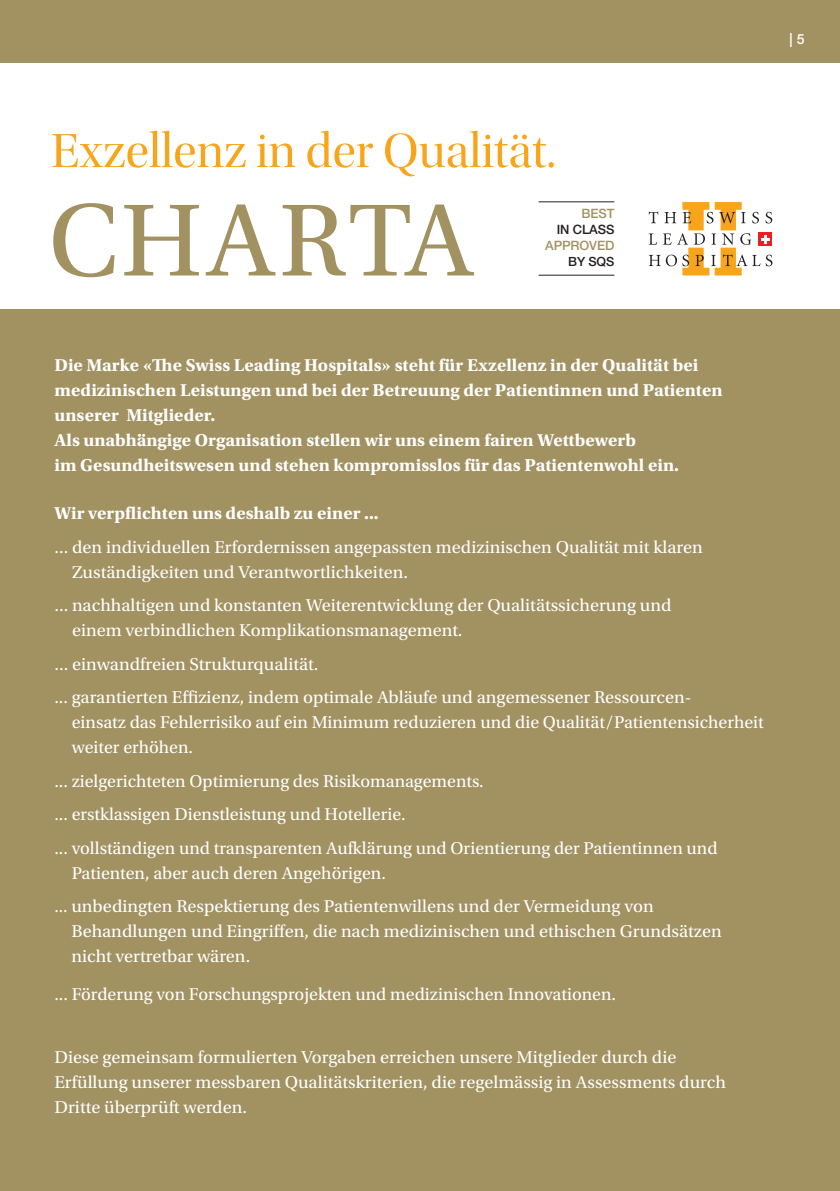
<style>
.page{position:relative;width:840px;height:1191px;background:#fff}
.page>*{position:absolute;margin:0;border:0;box-sizing:border-box;transform-origin:0 0}
.t1{font:108px "Utopia Std";letter-spacing:.025em;color:#a29161}
.t2{font:50px "Utopia Std Disp";color:#f9a51b}
.t3{font:18px/25px "Utopia Std";color:#fff}
.t4{font:700 18px/25px "Utopia Std";color:#fff}
.t5{font:500 14px "Helvetica Neue LT Std";color:#fff}
.t6{font:500 12.8px "Helvetica Neue LT Std";letter-spacing:-.01em;color:#a29161}
.t7{font:500 12.8px "Helvetica Neue LT Std";letter-spacing:-.01em;color:#231f20}
.t8{font:500 12.6px "Helvetica Neue LT Std";color:#231f20}
</style>
<div class="page">
<div style="left:0;top:309px;width:839px;height:882px;background:#a29161"></div>
<div style="left:0;top:0;width:839px;height:62px;background:#a29161"></div>
<svg style="left:648px;top:202px;width:124px;height:73px"></svg>
<hr style="left:538px;top:275px;width:76px;height:1px;background:#231f20">
<hr style="left:538px;top:201px;width:76px;height:1px;background:#231f20">
<p class="t5" style="left:789px;top:31px;width:17px">| 5</p>
<h2 class="t2" style="left:51px;top:124px;width:506px">Exzellenz in der Qualität.</h2>
<h1 class="t1" style="left:48px;top:182px;width:427px">CHARTA</h1>
<p class="t6" style="left:581px;top:206px;width:34px">BEST</p>
<p class="t7" style="left:556px;top:222px;width:59px">IN CLASS</p>
<p class="t6" style="left:545px;top:238px;width:71px">APPROVED</p>
<p class="t8" style="left:568px;top:254px;width:48px">BY SQS</p>
<p class="t4" style="left:54px;top:353px;width:669px">Die Marke «The Swiss Leading Hospitals» steht für Exzellenz in der Qualität bei medizinischen Leistungen und bei der Betreuung der Patientinnen und Patienten unserer Mitglieder.<br>Als unabhängige Organisation stellen wir uns einem fairen Wettbewerb<br>im Gesundheitswesen und stehen kompromisslos für das Patientenwohl ein.</p>
<p class="t4" style="left:54px;top:501px;width:325px">Wir verpflichten uns deshalb zu einer ...</p>
<p class="t3" style="left:72px;top:534px;width:632px;text-indent:-18px">... den individuellen Erfordernissen angepassten medizinischen Qualität mit klaren<br>Zuständigkeiten und Verantwortlichkeiten.</p>
<p class="t3" style="left:72px;top:593px;width:600px;text-indent:-18px">... nachhaltigen und konstanten Weiterentwicklung der Qualitätssicherung und einem verbindlichen Komplikationsmanagement.</p>
<p class="t3" style="left:54px;top:647px;width:638px;line-height:33.6px">... einwandfreien Strukturqualität.<br>... garantierten Effizienz, indem optimale Abläufe und angemessener Ressourcen-</p>
<p class="t3" style="left:72px;top:710px;width:693px">einsatz das Fehlerrisiko auf ein Minimum reduzieren und die Qualität/Patientensicherheit weiter erhöhen.</p>
<p class="t3" style="left:54px;top:764px;width:664px;line-height:33.4px">... zielgerichteten Optimierung des Risikomanagements.<br>... erstklassigen Dienstleistung und Hotellerie.<br>... vollständigen und transparenten Aufklärung und Orientierung der Patientinnen und</p>
<p class="t3" style="left:54px;top:856px;width:600px;line-height:33.6px;text-indent:17px">Patienten, aber auch deren Angehörigen.<br>... unbedingten Respektierung des Patientenwillens und der Vermeidung von</p>
<p class="t3" style="left:71px;top:919px;width:651px">Behandlungen und Eingriffen, die nach medizinischen und ethischen Grundsätzen nicht vertretbar wären.</p>
<p class="t3" style="left:54px;top:982px;width:563px">... Förderung von Forschungsprojekten und medizinischen Innovationen.</p>
<p class="t3" style="left:54px;top:1045px;width:672px">Diese gemeinsam formulierten Vorgaben erreichen unsere Mitglieder durch die<br>Erfüllung unserer messbaren Qualitätskriterien, die regelmässig in Assessments durch<br>Dritte überprüft werden.</p>
</div>
